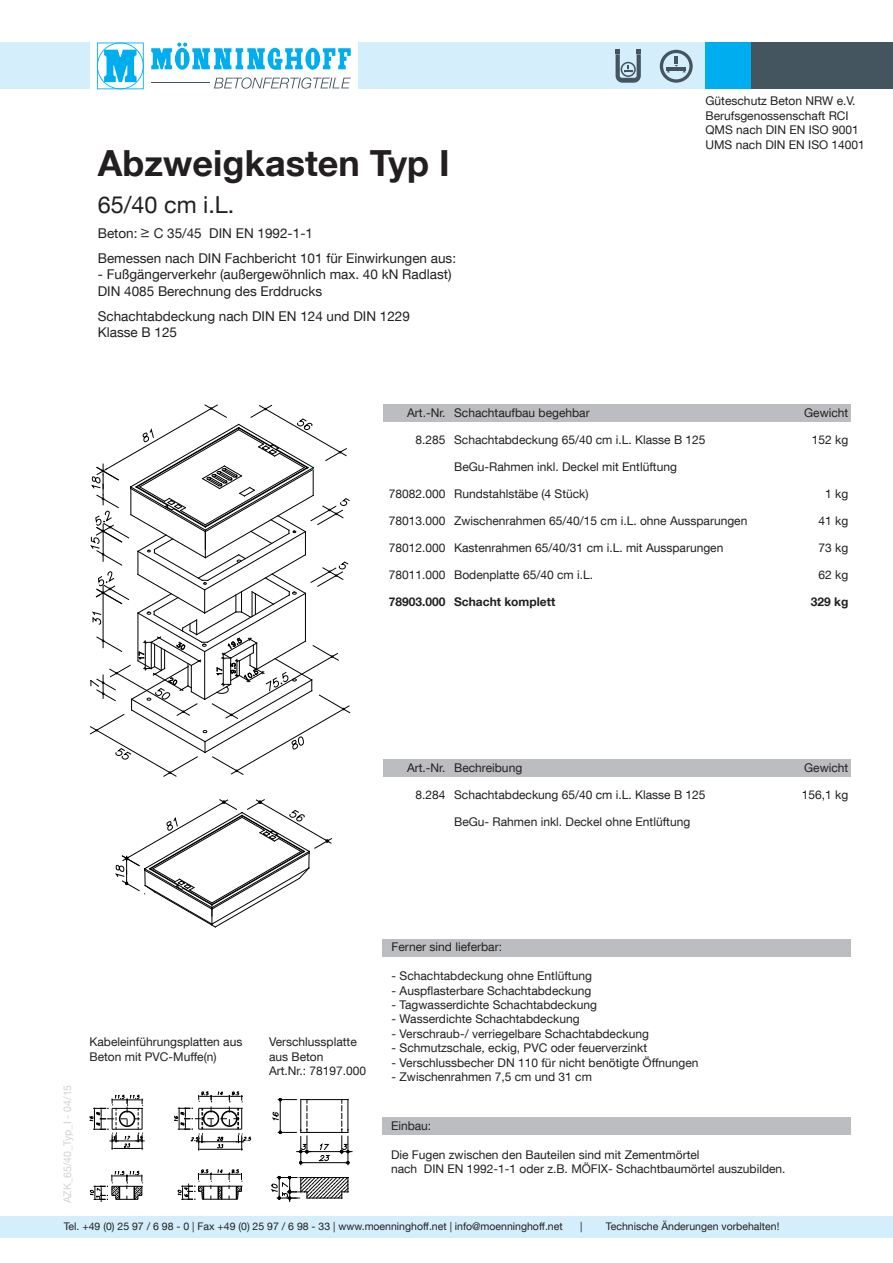
<style>
.page{position:relative;width:893px;height:1263px;background:#fff}
.page>*{position:absolute;margin:0;border:0;box-sizing:border-box;transform-origin:0 0}
.t1{font:700 36px "Helvetica Neue LT Com";color:#231f20}
.t2{font:23.4px "Helvetica Neue LT Com";color:#231f20}
.t3{font:13.5px/16.2px "Helvetica Neue LT Com";color:#231f20}
.t4{font:12px/14.4px "Helvetica Neue LT Com";color:#231f20}
.t5{font:700 12px "Helvetica Neue LT Com";color:#231f20}
.t6{font:10.5px "Helvetica Neue LT Com";color:#231f20}
.t7{font:10.5px "Helvetica Neue LT Com";color:#d1d2d4}
</style>
<div class="page">
<div style="left:0;top:1216px;width:893px;height:21px;background:#d4effb"></div>
<svg style="left:97px;top:43px;width:47px;height:46px"></svg>
<svg style="left:151px;top:43px;width:200px;height:27px"></svg>
<hr style="left:151px;top:82px;width:59px;height:1px;background:#45555f">
<svg style="left:214px;top:77px;width:137px;height:12px"></svg>
<div style="left:0;top:43px;width:89px;height:46px;background:#d4effb"></div>
<div style="left:358px;top:43px;width:349px;height:46px;background:#d4effb"></div>
<div style="left:705px;top:43px;width:47px;height:46px;background:#00aeef"></div>
<div style="left:752px;top:43px;width:141px;height:46px;background:#45555f"></div>
<svg style="left:660px;top:50px;width:33px;height:33px"></svg>
<svg style="left:616px;top:49px;width:25px;height:34px"></svg>
<div style="left:383px;top:759px;width:467px;height:18px;background:#bcbdc0"></div>
<div style="left:383px;top:404px;width:467px;height:17px;background:#bcbdc0"></div>
<div style="left:382px;top:939px;width:469px;height:17px;background:#bcbdc0"></div>
<div style="left:382px;top:1117px;width:469px;height:18px;background:#bcbdc0"></div>
<svg style="left:90px;top:404px;width:260px;height:373px"></svg>
<hr style="left:303px;top:1162px;width:43px;height:1px;background:#000">
<hr style="left:309px;top:1151px;width:31px;height:1px;background:#000">
<svg style="left:319px;top:1144px;width:11px;height:17px"></svg>
<svg style="left:272px;top:1098px;width:39px;height:67px"></svg>
<hr style="left:301px;top:1132px;width:47px;height:1px;background:#000">
<hr style="left:301px;top:1099px;width:47px;height:1px;background:#000">
<svg style="left:340px;top:1099px;width:12px;height:66px"></svg>
<svg style="left:271px;top:1176px;width:78px;height:25px"></svg>
<svg style="left:115px;top:799px;width:217px;height:129px"></svg>
<svg style="left:174px;top:1091px;width:77px;height:59px"></svg>
<svg style="left:178px;top:1169px;width:64px;height:31px"></svg>
<svg style="left:90px;top:1171px;width:53px;height:30px"></svg>
<svg style="left:90px;top:1095px;width:55px;height:55px"></svg>
<h1 class="t1" style="left:98px;top:140px;width:353px">Abzweigkasten Typ I</h1>
<h2 class="t2" style="left:98px;top:190px;width:138px">65/40 cm i.L.</h2>
<p class="t3" style="left:98px;top:225px;width:41px">Beton:</p>
<p class="t6" style="left:139px;top:238px;width:11px;rotate:-90deg">IV</p>
<p class="t3" style="left:98px;top:220px;width:360px;line-height:25.2px;text-indent:56px">C 35/45 DIN EN 1992-1-1<br>Bemessen nach DIN Fachbericht 101 für Einwirkungen aus:</p>
<p class="t3" style="left:98px;top:266px;width:355px">- Fußgängerverkehr (außergewöhnlich max. 40 kN Radlast)<br>DIN 4085 Berechnung des Erddrucks</p>
<p class="t3" style="left:98px;top:307px;width:314px">Schachtabdeckung nach DIN EN 124 und DIN 1229<br>Klasse B 125</p>
<p class="t4" style="left:705px;top:94px;width:161px">Güteschutz Beton NRW e.V.<br>Berufsgenossenschaft RCI<br>QMS nach DIN EN ISO 9001<br>UMS nach DIN EN ISO 14001</p>
<p class="t4" style="left:407px;top:405px;width:40px">Art.-Nr.</p>
<p class="t4" style="left:416px;top:432px;width:32px">8.285</p>
<p class="t4" style="left:389px;top:486px;width:58px">78082.000</p>
<p class="t4" style="left:389px;top:513px;width:58px">78013.000</p>
<p class="t4" style="left:389px;top:540px;width:58px">78012.000</p>
<p class="t4" style="left:389px;top:567px;width:58px">78011.000</p>
<p class="t5" style="left:389px;top:594px;width:58px">78903.000</p>
<p class="t4" style="left:454px;top:405px;width:137px">Schachtaufbau begehbar</p>
<p class="t4" style="left:454px;top:432px;width:253px">Schachtabdeckung 65/40 cm i.L. Klasse B 125</p>
<p class="t4" style="left:454px;top:459px;width:224px">BeGu-Rahmen inkl. Deckel mit Entlüftung</p>
<p class="t4" style="left:454px;top:486px;width:136px">Rundstahlstäbe (4 Stück)</p>
<p class="t4" style="left:454px;top:513px;width:295px">Zwischenrahmen 65/40/15 cm i.L. ohne Aussparungen</p>
<p class="t4" style="left:454px;top:540px;width:271px">Kastenrahmen 65/40/31 cm i.L. mit Aussparungen</p>
<p class="t4" style="left:454px;top:567px;width:140px">Bodenplatte 65/40 cm i.L.</p>
<p class="t5" style="left:454px;top:594px;width:103px">Schacht komplett</p>
<p class="t4" style="left:804px;top:405px;width:46px">Gewicht</p>
<p class="t4" style="left:812px;top:432px;width:38px">152 kg</p>
<p class="t4" style="left:825px;top:486px;width:25px">1 kg</p>
<p class="t4" style="left:818px;top:513px;width:31px">41 kg</p>
<p class="t4" style="left:818px;top:540px;width:31px">73 kg</p>
<p class="t4" style="left:818px;top:567px;width:31px">62 kg</p>
<p class="t5" style="left:811px;top:594px;width:39px">329 kg</p>
<p class="t4" style="left:407px;top:760px;width:40px">Art.-Nr.</p>
<p class="t4" style="left:415px;top:787px;width:32px">8.284</p>
<p class="t4" style="left:454px;top:760px;width:70px">Bechreibung</p>
<p class="t4" style="left:454px;top:787px;width:253px">Schachtabdeckung 65/40 cm i.L. Klasse B 125</p>
<p class="t4" style="left:454px;top:814px;width:238px">BeGu- Rahmen inkl. Deckel ohne Entlüftung</p>
<p class="t4" style="left:804px;top:760px;width:46px">Gewicht</p>
<p class="t4" style="left:802px;top:787px;width:48px">156,1 kg</p>
<p class="t7" style="left:61px;top:1203px;width:120px;rotate:-90deg">AZK_65/40_Typ_I - 04/15</p>
<p class="t4" style="left:89px;top:1034px;width:154px">Kabeleinführungsplatten aus<br>Beton mit PVC-Muffe(n)</p>
<p class="t4" style="left:269px;top:1034px;width:99px">Verschlussplatte aus Beton<br>Art.Nr.: 78197.000</p>
<p class="t4" style="left:392px;top:940px;width:112px">Ferner sind lieferbar:</p>
<p class="t4" style="left:392px;top:968px;width:202px">- Schachtabdeckung ohne Entlüftung</p>
<p class="t4" style="left:392px;top:983px;width:201px">- Auspflasterbare Schachtabdeckung</p>
<p class="t4" style="left:392px;top:997px;width:207px">- Tagwasserdichte Schachtabdeckung</p>
<p class="t4" style="left:392px;top:1012px;width:190px">- Wasserdichte Schachtabdeckung</p>
<p class="t4" style="left:392px;top:1026px;width:259px">- Verschraub-/ verriegelbare Schachtabdeckung</p>
<p class="t4" style="left:392px;top:1040px;width:257px">- Schmutzschale, eckig, PVC oder feuerverzinkt</p>
<p class="t4" style="left:392px;top:1055px;width:308px">- Verschlussbecher DN 110 für nicht benötigte Öffnungen</p>
<p class="t4" style="left:392px;top:1069px;width:202px">- Zwischenrahmen 7,5 cm und 31 cm</p>
<p class="t4" style="left:391px;top:1118px;width:42px">Einbau:</p>
<p class="t4" style="left:391px;top:1147px;width:396px">Die Fugen zwischen den Bauteilen sind mit Zementmörtel<br>nach DIN EN 1992-1-1 oder z.B. MÖFIX- Schachtbaumörtel auszubilden.</p>
<p class="t6" style="left:64px;top:1220px;width:500px">Tel. +49 (0) 25 97 / 6 98 - 0 | Fax +49 (0) 25 97 / 6 98 - 33 | www.moenninghoff.net | info@moenninghoff.net</p>
<p class="t6" style="left:580px;top:1220px;width:4px">|</p>
<p class="t6" style="left:606px;top:1220px;width:175px">Technische Änderungen vorbehalten!</p>
</div>
